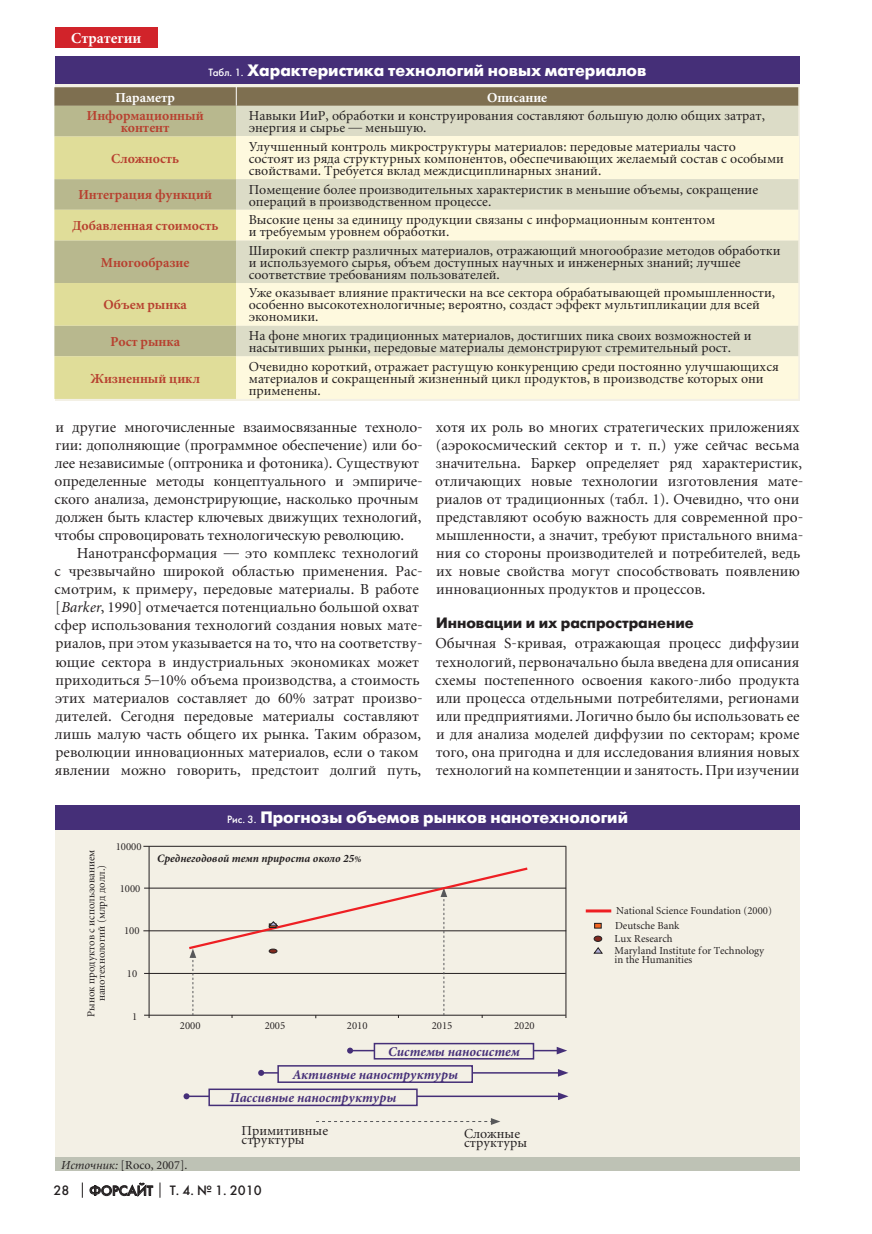
<style>
.page{position:relative;width:872px;height:1234px;background:#fff}
.page>*{position:absolute;margin:0;border:0;box-sizing:border-box;transform-origin:0 0}
.t1{font:700 16.5px "Futura Futuris C";color:#fff}
.t2{font:15px/18px "Miniature";color:#231f20}
.t3{font:700 15px "Futura Futuris C";color:#231f20}
.t4{font:700 15px "Miniature";color:#fff}
.t5{font:13.5px/12px "Miniature";color:#231f20}
.t6{font:700 13.5px/12px "Miniature";color:#b7402f;text-align:center}
.t7{font:italic 700 13.5px "Minion Pro";color:#452f78}
.t8{font:13.5px "Futura Futuris C";color:#231f20}
.t9{font:700 13.5px "Miniature";color:#fff}
.t10{font:12px "Miniature";color:#231f20}
.t11{font:italic 700 11.25px "Minion Pro";color:#231f20}
.t12{font:10.5px/14px "Miniature";color:#231f20}
.s1{font-weight:400;font-size:10.5px}
.s2{font-style:italic}
.s3{font-size:9px}
</style>
<div class="page">
<svg style="left:82px;top:1182px;width:1px;height:15px"></svg>
<svg style="left:160px;top:1182px;width:1px;height:15px"></svg>
<svg style="left:89px;top:1182px;width:64px;height:14px"></svg>
<div style="left:55px;top:28px;width:102px;height:20px;background:#d1232a"></div>
<div style="left:55px;top:821px;width:744px;height:340px;background:#f3f0e5"></div>
<div style="left:54px;top:106px;width:182px;height:30px;background:#b8b88e"></div>
<div style="left:236px;top:106px;width:562px;height:104px;background:#dcdcc7"></div>
<svg style="left:54px;top:136px;width:182px;height:263px;background:#d0ce95"></svg>
<div style="left:236px;top:136px;width:562px;height:43px;background:#fef9de"></div>
<svg style="left:236px;top:210px;width:562px;height:189px;background:#f0edd5"></svg>
<div style="left:55px;top:56px;width:744px;height:28px;background:#452f78"></div>
<div style="left:55px;top:804px;width:744px;height:25px;background:#452f78"></div>
<svg style="left:594px;top:947px;width:9px;height:6px"></svg>
<div style="left:594px;top:935px;width:8px;height:6px;background:#81291e;border-radius:50%"></div>
<div style="left:594px;top:935px;width:8px;height:6px;border:1px solid #231f20;border-radius:50%"></div>
<div style="left:594px;top:922px;width:7px;height:6px;border:1px solid #231f20"></div>
<hr style="left:586px;top:909px;width:25px;height:3px;background:#ee1f23">
<hr style="left:149px;top:846px;width:1px;height:171px;background:#231f20">
<hr style="left:565px;top:846px;width:1px;height:171px;background:#231f20">
<hr style="left:143px;top:845px;width:423px;height:1px;background:#231f20">
<hr style="left:144px;top:887px;width:422px;height:1px;background:#231f20">
<hr style="left:143px;top:930px;width:423px;height:1px;background:#231f20">
<hr style="left:144px;top:972px;width:422px;height:1px;background:#231f20">
<hr style="left:144px;top:1014px;width:422px;height:1px;background:#231f20">
<svg style="left:186px;top:867px;width:344px;height:150px"></svg>
<hr style="left:350px;top:1049px;width:209px;height:2px;background:#452f78">
<svg style="left:347px;top:1047px;width:6px;height:6px"></svg>
<svg style="left:556px;top:1047px;width:11px;height:7px"></svg>
<div style="left:374px;top:1043px;width:159px;height:15px;background:#f3f0e5"></div>
<div style="left:374px;top:1042px;width:160px;height:17px;border:2px solid #452f78"></div>
<hr style="left:261px;top:1071px;width:299px;height:2px;background:#452f78">
<svg style="left:258px;top:1069px;width:6px;height:6px"></svg>
<svg style="left:558px;top:1069px;width:10px;height:7px"></svg>
<div style="left:278px;top:1065px;width:194px;height:16px;background:#f3f0e5"></div>
<div style="left:277px;top:1064px;width:196px;height:18px;border:2px solid #452f78"></div>
<hr style="left:186px;top:1095px;width:374px;height:1px;background:#452f78">
<svg style="left:183px;top:1093px;width:6px;height:5px"></svg>
<svg style="left:558px;top:1092px;width:10px;height:7px"></svg>
<div style="left:209px;top:1088px;width:208px;height:17px;background:#f3f0e5"></div>
<div style="left:208px;top:1088px;width:210px;height:17px;border:2px solid #452f78"></div>
<svg style="left:316px;top:1118px;width:184px;height:6px"></svg>
<div style="left:55px;top:1157px;width:744px;height:13px;background:#bec2b5"></div>
<svg style="left:54px;top:87px;width:744px;height:19px;background:#817254"></svg>
<p class="t4" style="left:71px;top:30px;width:72px">Стратегии</p>
<p class="t1" style="left:208px;top:61px;width:439px"><span class="s1">Табл. 1.</span> Характеристика технологий новых материалов</p>
<p class="t9" style="left:115px;top:90px;width:61px">Параметр</p>
<p class="t9" style="left:487px;top:90px;width:62px">Описание</p>
<p class="t6" style="left:87px;top:110px;width:118px">Информационный контент</p>
<p class="t5" style="left:249px;top:110px;width:518px">Навыки ИиР, обработки и конструирования составляют б<span class="s2">о</span>льшую долю общих затрат, энергия и сырье — меньшую.</p>
<p class="t6" style="left:111px;top:153px;width:70px">Сложность</p>
<p class="t5" style="left:249px;top:141px;width:536px">Улучшенный контроль микроструктуры материалов: передовые материалы часто состоят из ряда структурных компонентов, обеспечивающих желаемый состав с особыми свойствами. Требуется вклад междисциплинарных знаний.</p>
<p class="t6" style="left:78px;top:190px;width:135px">Интеграция функций</p>
<p class="t5" style="left:249px;top:184px;width:511px">Помещение более производительных характеристик в меньшие объемы, сокращение операций в производственном процессе.</p>
<p class="t6" style="left:72px;top:220px;width:148px">Добавленная стоимость</p>
<p class="t5" style="left:249px;top:214px;width:468px">Высокие цены за единицу продукции связаны с информационным контентом и требуемым уровнем обработки.</p>
<p class="t6" style="left:101px;top:257px;width:90px">Многообразие</p>
<p class="t5" style="left:249px;top:245px;width:533px">Широкий спектр различных материалов, отражающий многообразие методов обработки и используемого сырья, объем доступных научных и инженерных знаний; лучшее соответствие требованиям пользователей.</p>
<p class="t6" style="left:103px;top:299px;width:85px">Объем рынка</p>
<p class="t5" style="left:249px;top:287px;width:528px">Уже оказывает влияние практически на все сектора обрабатывающей промышленности, особенно высокотехнологичные; вероятно, создаст эффект мультипликации для всей экономики.</p>
<p class="t6" style="left:110px;top:336px;width:71px">Рост рынка</p>
<p class="t5" style="left:249px;top:330px;width:504px">На фоне многих традиционных материалов, достигших пика своих возможностей и насытивших рынки, передовые материалы демонстрируют стремительный рост.</p>
<p class="t6" style="left:90px;top:373px;width:111px">Жизненный цикл</p>
<p class="t5" style="left:249px;top:361px;width:531px">Очевидно короткий, отражает растущую конкуренцию среди постоянно улучшающихся материалов и сокращенный жизненный цикл продуктов, в производстве которых они применены.</p>
<p class="t2" style="left:54px;top:419px;width:370px">и другие многочисленные взаимосвязанные техноло&shy;гии: дополняющие (программное обеспечение) или бо&shy;лее независимые (оптроника и фотоника). Существуют определенные методы концептуального и эмпириче&shy;ского анализа, демонстрирующие, насколько прочным должен быть кластер ключевых движущих технологий, чтобы спровоцировать технологическую революцию.</p>
<p class="t2" style="left:55px;top:545px;width:369px;text-indent:22px">Нанотрансформация — это комплекс технологий с чрезвычайно широкой областью применения. Рас&shy;смотрим, к примеру, передовые материалы. В работе [<span class="s2">Barker</span>, 1990] отмечается потенциально большой охват сфер использования технологий создания новых мате&shy;риалов, при этом указывается на то, что на соответству&shy;ющие сектора в индустриальных экономиках может приходиться 5–10% объема производства, а стоимость этих материалов составляет до 60% затрат произво&shy;дителей. Сегодня передовые материалы составляют лишь малую часть общего их рынка. Таким образом, революции инновационных материалов, если о таком явлении можно говорить, предстоит долгий путь,</p>
<p class="t2" style="left:435px;top:419px;width:370px">хотя их роль во многих стратегических приложениях (аэрокосмический сектор и т. п.) уже сейчас весьма значительна. Баркер определяет ряд характеристик, отличающих новые технологии изготовления мате&shy;риалов от традиционных (табл. 1). Очевидно, что они представляют особую важность для современной про&shy;мышленности, а значит, требуют пристального внима&shy;ния со стороны производителей и потребителей, ведь их новые свойства могут способствовать появлению инновационных продуктов и процессов.</p>
<p class="t2" style="left:435px;top:635px;width:366px;text-align:justify">Обычная S-кривая, отражающая процесс диффузии технологий, первоначально была введена для описания схемы постепенного освоения какого-либо продукта или процесса отдельными потребителями, регионами или предприятиями. Логично было бы использовать ее и для анализа моделей диффузии по секторам; кроме того, она пригодна и для исследования влияния новых технологий на компетенции и занятость. При изучении</p>
<p class="t3" style="left:436px;top:614px;width:259px">Инновации и их распространение</p>
<p class="t12" style="left:84px;top:1016px;width:169px;rotate:-90deg">Рынок продуктов с использованием</p>
<p class="t12" style="left:95px;top:1001px;width:138px;rotate:-90deg">нанотехнологий (млрд долл.)</p>
<p class="t12" style="left:116px;top:839px;width:27px">10000</p>
<p class="t12" style="left:120px;top:881px;width:22px">1000</p>
<p class="t12" style="left:124px;top:923px;width:17px">100</p>
<p class="t12" style="left:127px;top:966px;width:12px">10</p>
<p class="t12" style="left:132px;top:1009px;width:7px">1</p>
<p class="t1" style="left:227px;top:808px;width:402px"><span class="s1">Рис. 3.</span> Прогнозы объемов рынков нанотехнологий</p>
<p class="t11" style="left:157px;top:850px;width:206px">Среднегодовой темп прироста около 25<span class="s3">%</span></p>
<p class="t12" style="left:180px;top:1018px;width:22px">2000</p>
<p class="t12" style="left:265px;top:1018px;width:22px">2005</p>
<p class="t12" style="left:347px;top:1018px;width:22px">2010</p>
<p class="t12" style="left:432px;top:1018px;width:22px">2015</p>
<p class="t12" style="left:514px;top:1018px;width:22px">2020</p>
<p class="t7" style="left:388px;top:1041px;width:133px">Системы наносистем</p>
<p class="t7" style="left:292px;top:1064px;width:167px">Активные наноструктуры</p>
<p class="t7" style="left:230px;top:1088px;width:168px">Пассивные наноструктуры</p>
<p class="t5" style="left:242px;top:1124px;width:88px">Примитивные</p>
<p class="t5" style="left:242px;top:1133px;width:65px">структуры</p>
<p class="t5" style="left:464px;top:1127px;width:57px">Сложные</p>
<p class="t5" style="left:464px;top:1136px;width:65px">структуры</p>
<p class="t12" style="left:614px;top:903px;width:159px">National Science Foundation (2000)<br>Deutsche Bank<br>Lux Research</p>
<p class="t12" style="left:614px;top:946px;width:151px;line-height:9px">Maryland Institute for Technology in the Humanities</p>
<p class="t10" style="left:61px;top:1158px;width:128px"><span class="s2">Источник:</span> [Roco, 2007].</p>
<p class="t8" style="left:54px;top:1182px;width:17px">28</p>
<p class="t8" style="left:89px;top:1182px;width:174px">Форсайт Т. 4. № 1. 2010</p>
</div>
